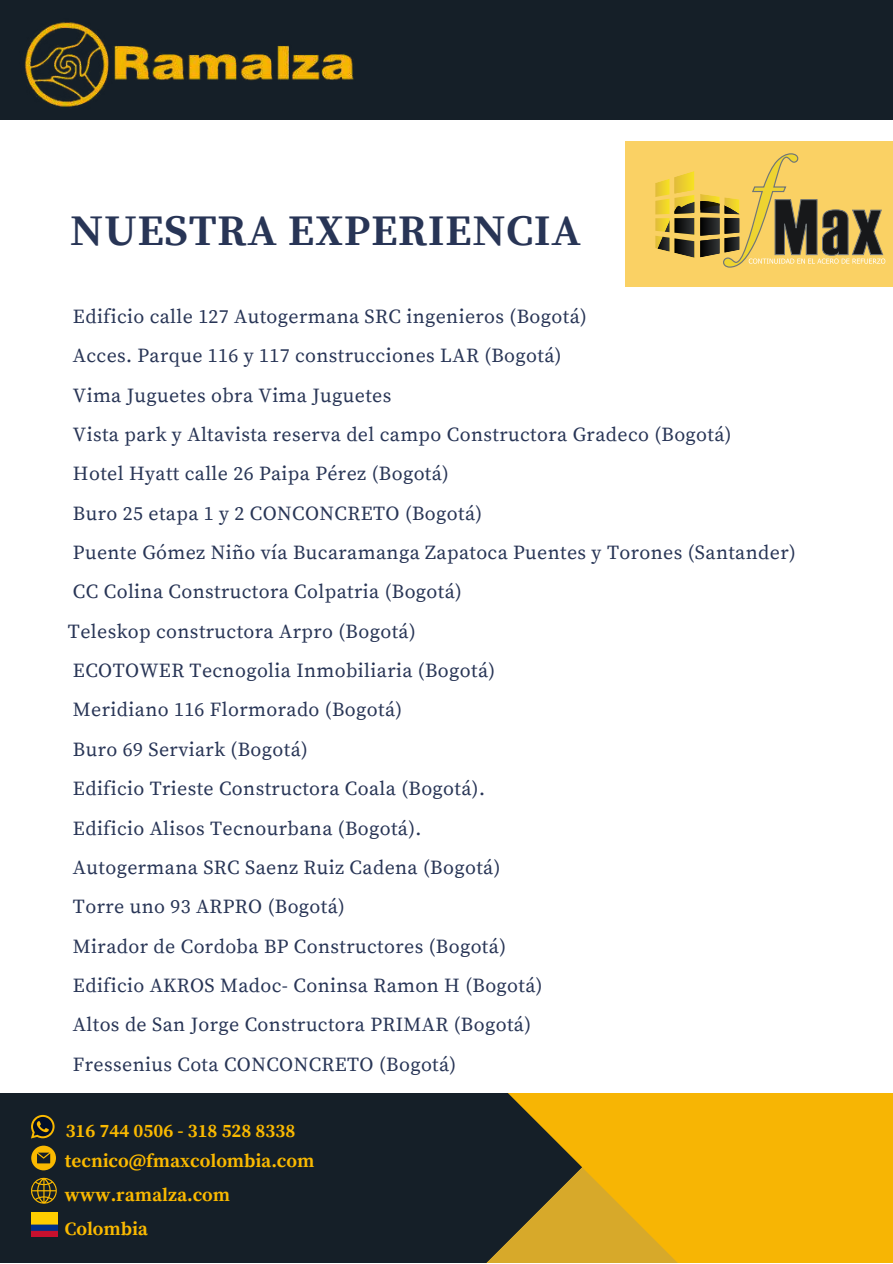
<style>
.page{position:relative;width:893px;height:1264px;background:#fff}
.page>*{position:absolute;margin:0;border:0;box-sizing:border-box;transform-origin:0 0}
.t1{font:700 43.5px "Source Serif Pro";letter-spacing:.02em;color:#283556}
.t2{font:19.8px/39.3px "Source Serif Pro";letter-spacing:.02em;color:#283556}
.t3{font:700 18.75px/30.6px "Source Serif Pro";color:#fab900}
</style>
<div class="page">
<div style="left:0;top:0;width:892px;height:1262px;background:#151f28"></div>
<svg style="left:474px;top:1092px;width:418px;height:170px;fill:#f7b504"></svg>
<div style="left:0;top:120px;width:892px;height:972px;background:#fff"></div>
<img style="left:24px;top:22px;width:330px;height:85px">
<div style="left:625px;top:141px;width:267px;height:145px;background:#fad164"></div>
<svg style="left:655px;top:171px;width:39px;height:87px"></svg>
<svg style="left:700px;top:153px;width:185px;height:115px"></svg>
<svg style="left:31px;top:1145px;width:25px;height:25px"></svg>
<svg style="left:31px;top:1177px;width:26px;height:27px"></svg>
<svg style="left:31px;top:1114px;width:24px;height:24px"></svg>
<img style="left:31px;top:1212px;width:26px;height:24px">
<h1 class="t1" style="left:70px;top:205px;width:512px">NUESTRA EXPERIENCIA</h1>
<p class="t2" style="left:68px;top:297px;width:729px">Edificio calle 127 Autogermana SRC ingenieros (Bogotá)<br>Acces. Parque 116 y 117 construcciones LAR (Bogotá)<br>Vima Juguetes obra Vima Juguetes<br>Vista park y Altavista reserva del campo Constructora Gradeco (Bogotá)<br>Hotel Hyatt calle 26 Paipa Pérez (Bogotá)<br>Buro 25 etapa 1 y 2 CONCONCRETO (Bogotá)<br>Puente Gómez Niño vía Bucaramanga Zapatoca Puentes y Torones (Santander)<br>CC Colina Constructora Colpatria (Bogotá)<br>Teleskop constructora Arpro (Bogotá)<br>ECOTOWER Tecnogolia Inmobiliaria (Bogotá)<br>Meridiano 116 Flormorado (Bogotá)<br>Buro 69 Serviark (Bogotá)<br>Edificio Trieste Constructora Coala (Bogotá).<br>Edificio Alisos Tecnourbana (Bogotá).<br>Autogermana SRC Saenz Ruiz Cadena (Bogotá)<br>Torre uno 93 ARPRO (Bogotá)<br>Mirador de Cordoba BP Constructores (Bogotá)<br>Edificio AKROS Madoc- Coninsa Ramon H (Bogotá)<br>Altos de San Jorge Constructora PRIMAR (Bogotá)<br>Fressenius Cota CONCONCRETO (Bogotá)</p>
<p class="t3" style="left:65px;top:1115px;width:251px">316 744 0506 - 318 528 8338 tecnico@fmaxcolombia.com</p>
<p class="t3" style="left:65px;top:1179px;width:167px;line-height:33.3px">www.ramalza.com<br>Colombia</p>
</div>
